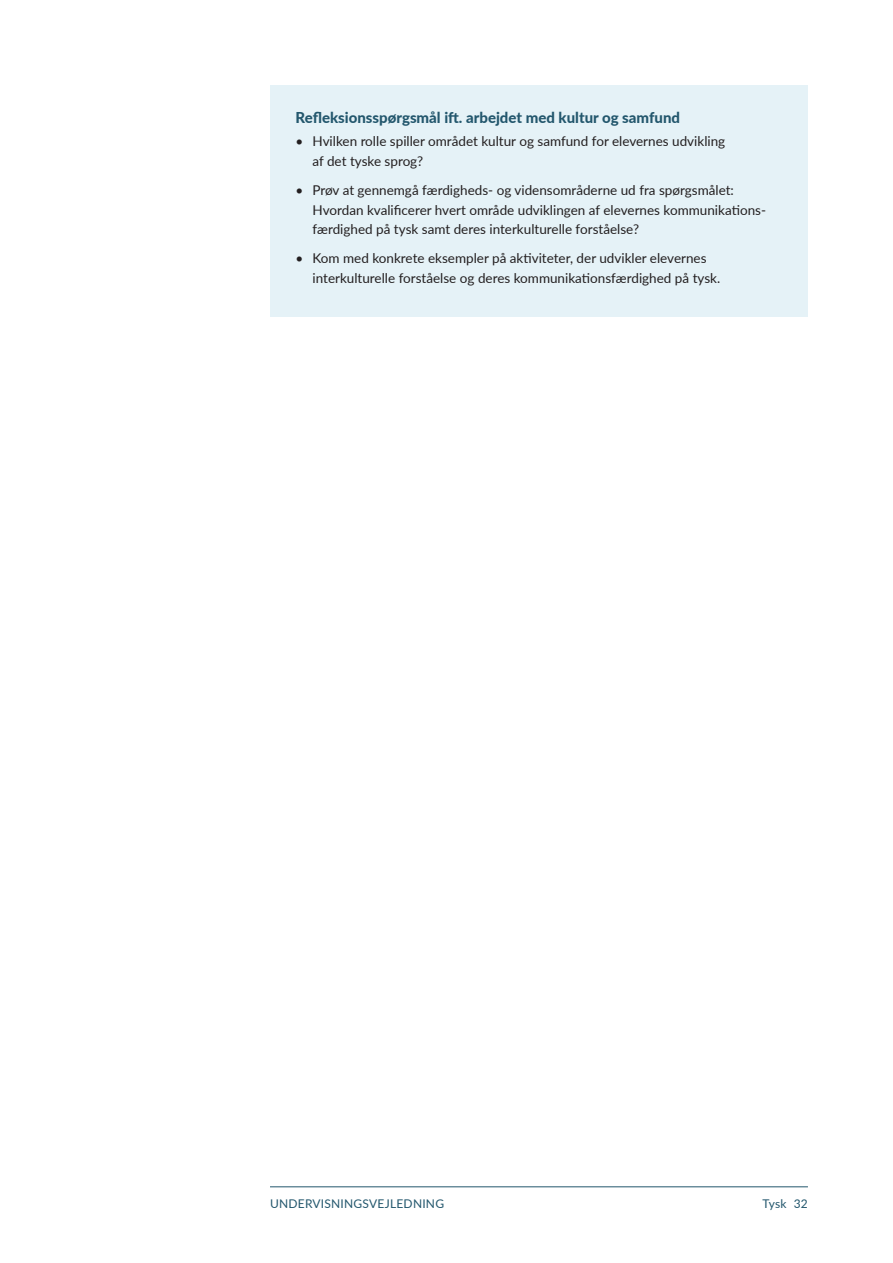
<style>
.page{position:relative;width:893px;height:1263px;background:#fff}
.page>*{position:absolute;margin:0;border:0;box-sizing:border-box;transform-origin:0 0}
._08_blå_mellemrubrik{font:800 15px "Lato";color:#23576d}
.t1{font:13.5px/19.5px "Lato";color:#231f20}
.t2{font:12px "Lato";letter-spacing:.02em;color:#23576d}
</style>
<div class="page">
<div style="left:270px;top:85px;width:538px;height:232px;background:#e5f2f7"></div>
<hr style="left:270px;top:1186px;width:538px;height:1px;background:#23576d">
<p class="_08_blå_mellemrubrik" style="left:296px;top:106px;width:386px">Refleksionsspørgsmål ift. arbejdet med kultur og samfund</p>
<p class="t1" style="left:313px;top:131px;width:414px;text-indent:-17px">• Hvilken rolle spiller området kultur og samfund for elevernes udvikling af det tyske sprog?</p>
<p class="t1" style="left:313px;top:180px;width:455px;text-indent:-17px">• Prøv at gennemgå færdigheds- og vidensområderne ud fra spørgsmålet:<br>Hvordan kvalificerer hvert område udviklingen af elevernes kommunikations&shy;færdighed på tysk samt deres interkulturelle forståelse?</p>
<p class="t1" style="left:313px;top:248px;width:409px;text-indent:-17px">• Kom med konkrete eksempler på aktiviteter, der udvikler elevernes interkulturelle forståelse og deres kommunikationsfærdighed på tysk.</p>
<p class="t2" style="left:270px;top:1195px;width:176px">UNDERVISNINGSVEJLEDNING</p>
<p class="t2" style="left:762px;top:1195px;width:47px">Tysk 32</p>
</div>
